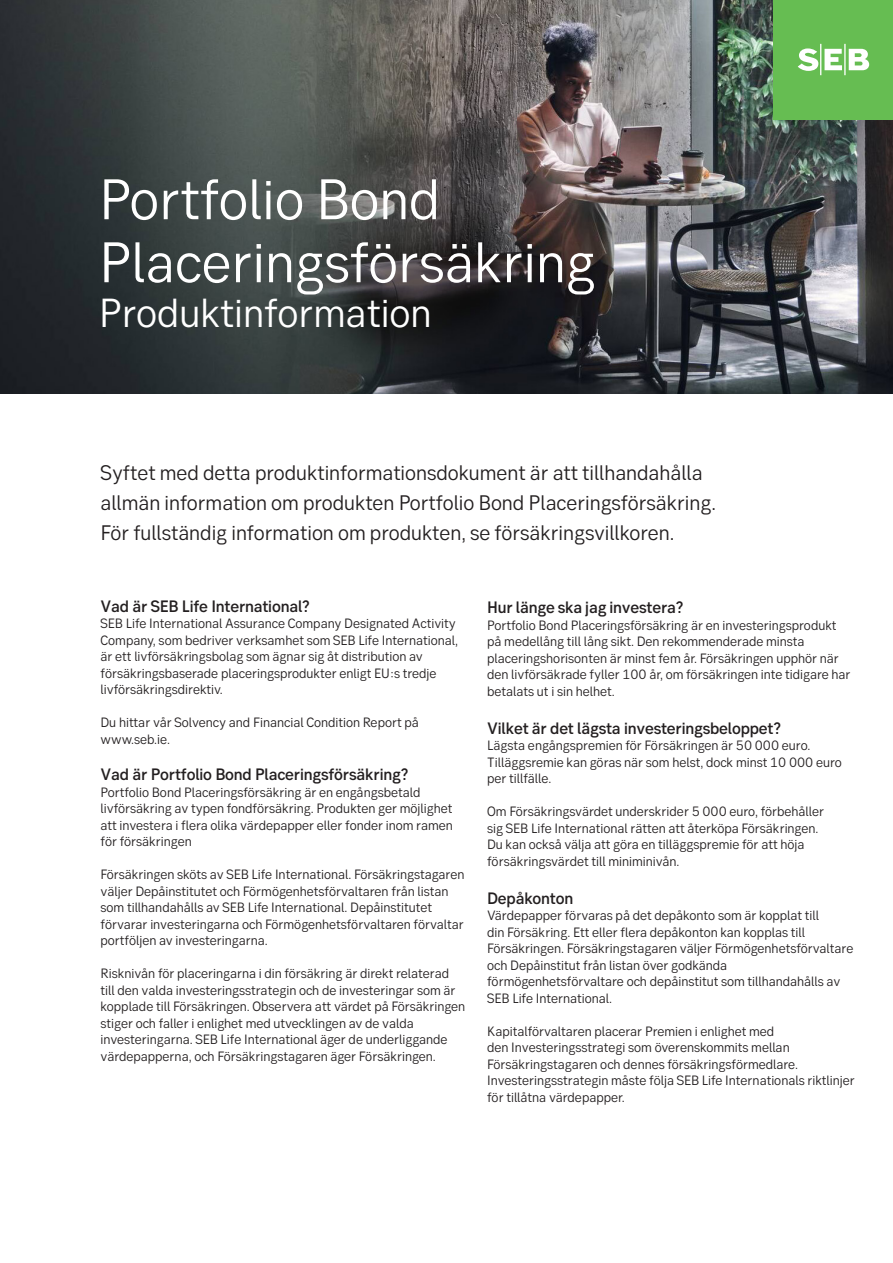
<style>
.page{position:relative;width:893px;height:1263px;background:#fff}
.page>*{position:absolute;margin:0;border:0;box-sizing:border-box;transform-origin:0 0}
._53pt_Heading{font:57px/63px "SEB Sans Serif";color:#fff}
._53pt_Heading-2{font:40.5px "SEB Sans Serif";color:#fff}
.t1{font:21px/30px "SEB Sans Serif";color:#231f20}
.SEB_Body_Text_10{font:500 16.5px "SEB Sans Serif";letter-spacing:-.01em;color:#231f20}
.SEB_Body_Text_10-2{font:13.5px/16.5px "SEB Sans Serif";color:#231f20}
</style>
<div class="page">
<img style="left:0;top:0;width:893px;height:393px">
<div style="left:774px;top:0;width:119px;height:119px;background:#66bd52"></div>
<svg style="left:798px;top:44px;width:71px;height:31px"></svg>
<p class="_53pt_Heading" style="left:99px;top:167px;width:498px">Portfolio Bond<br>Placeringsförsäkring</p>
<p class="_53pt_Heading-2" style="left:99px;top:289px;width:334px">Produktinformation</p>
<p class="t1" style="left:101px;top:457px;width:617px">Syftet med detta produktinformationsdokument är att tillhandahålla allmän information om produkten Portfolio Bond Placeringsförsäkring.<br>För fullständig information om produkten, se försäkringsvillkoren.</p>
<p class="SEB_Body_Text_10" style="left:101px;top:596px;width:210px">Vad är SEB Life International?</p>
<p class="SEB_Body_Text_10-2" style="left:101px;top:615px;width:359px">SEB Life International Assurance Company Designated Activity Company, som bedriver verksamhet som SEB Life International, är ett livförsäkringsbolag som ägnar sig åt distribution av försäkringsbaserade placeringsprodukter enligt EU:s tredje livförsäkringsdirektiv.</p>
<p class="SEB_Body_Text_10-2" style="left:101px;top:714px;width:320px">Du hittar vår Solvency and Financial Condition Report på www.seb.ie.</p>
<p class="SEB_Body_Text_10" style="left:101px;top:765px;width:309px">Vad är Portfolio Bond Placeringsförsäkring?</p>
<p class="SEB_Body_Text_10-2" style="left:101px;top:784px;width:354px">Portfolio Bond Placeringsförsäkring är en engångsbetald livförsäkring av typen fondförsäkring. Produkten ger möjlighet att investera i flera olika värdepapper eller fonder inom ramen för försäkringen</p>
<p class="SEB_Body_Text_10-2" style="left:101px;top:866px;width:365px">Försäkringen sköts av SEB Life International. Försäkringstagaren väljer Depåinstitutet och Förmögenhetsförvaltaren från listan som tillhandahålls av SEB Life International. Depåinstitutet förvarar investeringarna och Förmögenhetsförvaltaren förvaltar portföljen av investeringarna.</p>
<p class="SEB_Body_Text_10-2" style="left:101px;top:965px;width:366px">Risknivån för placeringarna i din försäkring är direkt relaterad till den valda investeringsstrategin och de investeringar som är kopplade till Försäkringen. Observera att värdet på Försäkringen stiger och faller i enlighet med utvecklingen av de valda investeringarna. SEB Life International äger de underliggande värdepapperna, och Försäkringstagaren äger Försäkringen.</p>
<p class="SEB_Body_Text_10" style="left:487px;top:597px;width:198px">Hur länge ska jag investera?</p>
<p class="SEB_Body_Text_10-2" style="left:487px;top:616px;width:365px">Portfolio Bond Placeringsförsäkring är en investeringsprodukt på medellång till lång sikt. Den rekommenderade minsta placeringshorisonten är minst fem år. Försäkringen upphör när den livförsäkrade fyller 100 år, om försäkringen inte tidigare har betalats ut i sin helhet.</p>
<p class="SEB_Body_Text_10" style="left:487px;top:718px;width:295px">Vilket är det lägsta investeringsbeloppet?</p>
<p class="SEB_Body_Text_10-2" style="left:487px;top:737px;width:356px">Lägsta engångspremien för Försäkringen är 50 000 euro.<br>Tilläggsremie kan göras när som helst, dock minst 10 000 euro per tillfälle.</p>
<p class="SEB_Body_Text_10-2" style="left:487px;top:803px;width:339px">Om Försäkringsvärdet underskrider 5 000 euro, förbehåller sig SEB Life International rätten att återköpa Försäkringen.<br>Du kan också välja att göra en tilläggspremie för att höja försäkringsvärdet till miniminivån.</p>
<p class="SEB_Body_Text_10" style="left:487px;top:888px;width:87px">Depåkonton</p>
<p class="SEB_Body_Text_10-2" style="left:487px;top:907px;width:368px">Värdepapper förvaras på det depåkonto som är kopplat till<br>din Försäkring. Ett eller flera depåkonton kan kopplas till Försäkringen. Försäkringstagaren väljer Förmögenhetsförvaltare och Depåinstitut från listan över godkända förmögenhetsförvaltare och depåinstitut som tillhandahålls av SEB Life International.</p>
<p class="SEB_Body_Text_10-2" style="left:487px;top:1023px;width:369px">Kapitalförvaltaren placerar Premien i enlighet med<br>den Investeringsstrategi som överenskommits mellan Försäkringstagaren och dennes försäkringsförmedlare.<br>Investeringsstrategin måste följa SEB Life Internationals riktlinjer för tillåtna värdepapper.</p>
</div>
